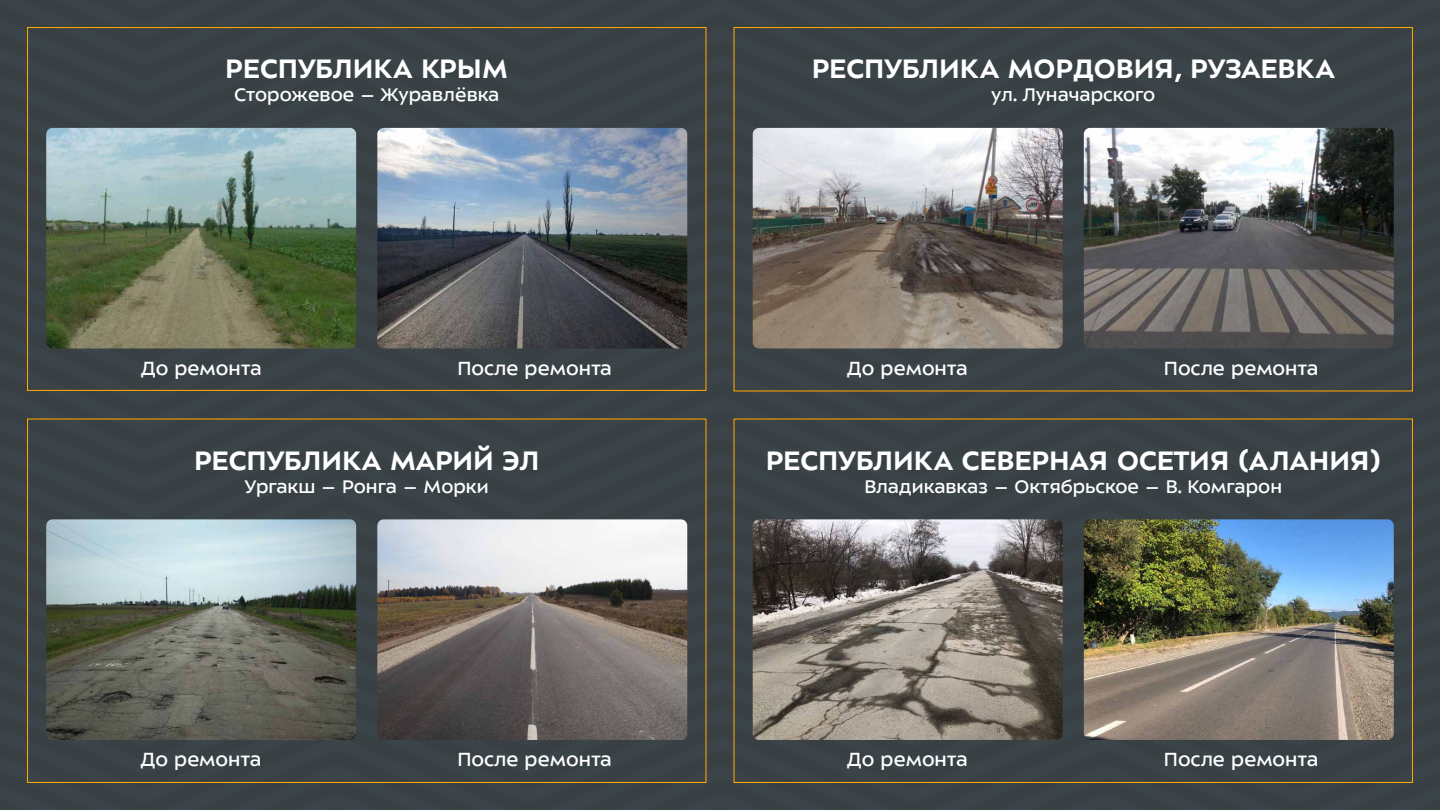
<style>
.page{position:relative;width:1440px;height:810px;background:#fff}
.page>*{position:absolute;margin:0;border:0;box-sizing:border-box;transform-origin:0 0}
.t1{font:700 29.25px "ALS Sector";color:#fff}
.t2{font:20.85px "ALS Sector";color:#fff}
.t3{font:19.95px "ALS Sector";color:#fff}
</style>
<div class="page">
<div style="left:0;top:0;width:1440px;height:12px;background:#384045"></div>
<div style="left:0;top:12px;width:1440px;height:29px;background:#3a4344"></div>
<div style="left:0;top:41px;width:1440px;height:28px;background:#394146"></div>
<div style="left:0;top:69px;width:1440px;height:29px;background:#394146"></div>
<div style="left:0;top:98px;width:1440px;height:28px;background:#394146"></div>
<svg style="left:0;top:126px;width:1440px;height:28px;background:#3e4648"></svg>
<div style="left:0;top:154px;width:1440px;height:29px;background:#3a4445"></div>
<div style="left:0;top:183px;width:1440px;height:28px;background:#3a4345"></div>
<div style="left:0;top:211px;width:1440px;height:28px;background:#3a4344"></div>
<div style="left:0;top:239px;width:1440px;height:29px;background:#3a4344"></div>
<div style="left:0;top:268px;width:1440px;height:28px;background:#3a4344"></div>
<div style="left:0;top:296px;width:1440px;height:28px;background:#3a4344"></div>
<svg style="left:0;top:324px;width:1440px;height:29px;background:#3d4546"></svg>
<div style="left:0;top:353px;width:1440px;height:28px;background:#394146"></div>
<div style="left:0;top:381px;width:1440px;height:28px;background:#3a4344"></div>
<div style="left:0;top:409px;width:1440px;height:29px;background:#3a4344"></div>
<div style="left:0;top:438px;width:1440px;height:28px;background:#394146"></div>
<div style="left:0;top:466px;width:1440px;height:28px;background:#394146"></div>
<div style="left:0;top:494px;width:1440px;height:29px;background:#394246"></div>
<div style="left:0;top:523px;width:1440px;height:28px;background:#3a4344"></div>
<div style="left:0;top:551px;width:1440px;height:29px;background:#3a4345"></div>
<div style="left:0;top:580px;width:1440px;height:28px;background:#394244"></div>
<div style="left:0;top:608px;width:1440px;height:28px;background:#3a4244"></div>
<div style="left:0;top:636px;width:1440px;height:29px;background:#3a4345"></div>
<div style="left:0;top:665px;width:1440px;height:28px;background:#3a4345"></div>
<div style="left:0;top:693px;width:1440px;height:28px;background:#3a4345"></div>
<div style="left:0;top:721px;width:1440px;height:29px;background:#384044"></div>
<div style="left:0;top:750px;width:1440px;height:28px;background:#394146"></div>
<div style="left:0;top:778px;width:1440px;height:32px;background:#3a4344"></div>
<img style="left:753px;top:519px;width:310px;height:221px">
<img style="left:1084px;top:519px;width:310px;height:221px">
<img style="left:753px;top:128px;width:310px;height:220px">
<img style="left:1084px;top:128px;width:310px;height:220px">
<img style="left:46px;top:519px;width:310px;height:221px">
<img style="left:377px;top:519px;width:310px;height:221px">
<img style="left:46px;top:128px;width:310px;height:220px">
<img style="left:377px;top:128px;width:310px;height:220px">
<p class="t1" style="left:225px;top:54px;width:284px">РЕСПУБЛИКА КРЫМ</p>
<p class="t1" style="left:812px;top:54px;width:524px">РЕСПУБЛИКА МОРДОВИЯ, РУЗАЕВКА</p>
<p class="t3" style="left:234px;top:85px;width:267px">Сторожевое – Журавлёвка</p>
<p class="t3" style="left:991px;top:85px;width:166px">ул. Луначарского</p>
<p class="t2" style="left:141px;top:357px;width:123px">До ремонта</p>
<p class="t2" style="left:457px;top:357px;width:156px">После ремонта</p>
<p class="t2" style="left:847px;top:357px;width:123px">До ремонта</p>
<p class="t2" style="left:1164px;top:357px;width:156px">После ремонта</p>
<p class="t1" style="left:194px;top:445px;width:347px">РЕСПУБЛИКА МАРИЙ ЭЛ</p>
<p class="t1" style="left:766px;top:445px;width:617px">РЕСПУБЛИКА СЕВЕРНАЯ ОСЕТИЯ (АЛАНИЯ)</p>
<p class="t3" style="left:245px;top:476px;width:245px">Ургакш – Ронга – Морки</p>
<p class="t3" style="left:864px;top:476px;width:419px">Владикавказ – Октябрьское – В. Комгарон</p>
<p class="t2" style="left:140px;top:749px;width:123px">До ремонта</p>
<p class="t2" style="left:457px;top:749px;width:156px">После ремонта</p>
<p class="t2" style="left:847px;top:749px;width:123px">До ремонта</p>
<p class="t2" style="left:1164px;top:749px;width:156px">После ремонта</p>
</div>
